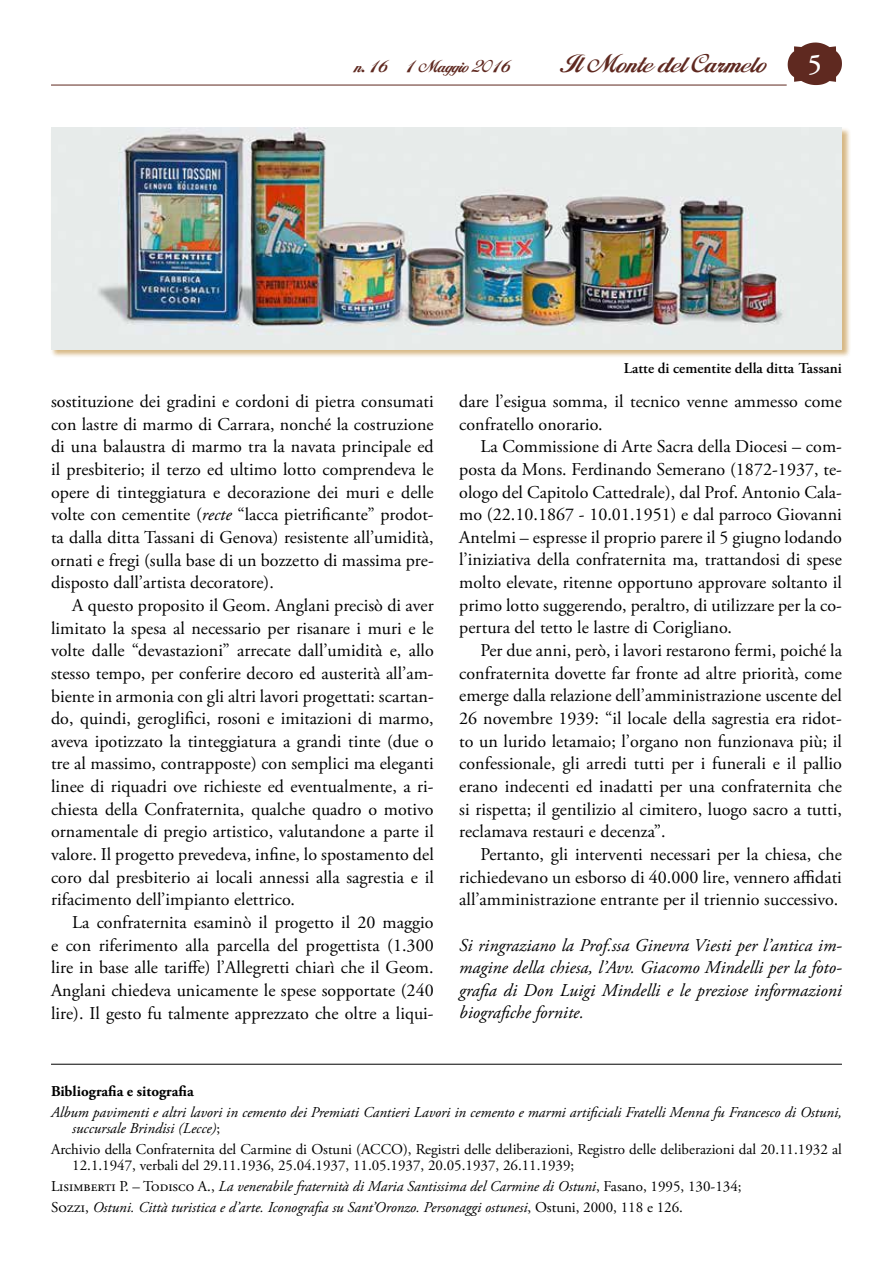
<style>
.page{position:relative;width:893px;height:1263px;background:#fff}
.page>*{position:absolute;margin:0;border:0;box-sizing:border-box;transform-origin:0 0}
.t1{font:600 27.75px "Adobe Garamond";color:#fff}
.t2{font:25.8px "Alison";color:#5f2920}
.t3{font:18px/22.6px "Adobe Garamond Pro";letter-spacing:.005em;color:#000;text-align:justify}
.t4{font:italic 18px/22.6px "Adobe Garamond Pro";letter-spacing:.005em;color:#000;text-align:justify}
.t5{font:17.25px "Alison";color:#5f2920}
.t6{font:italic 15px/16.5px "Adobe Garamond Pro";color:#000}
.t7{font:15px/16.5px "Adobe Garamond Pro";color:#000}
.t8{font:600 15px "Adobe Garamond Pro";color:#000}
.t9{font:700 15px "Adobe Garamond Pro";color:#000}
.s1{font-style:italic}
.s2{font-style:normal}
</style>
<div class="page">
<hr style="left:51px;top:85px;width:736px;height:1px;background:#5f2920">
<svg style="left:788px;top:43px;width:54px;height:42px"></svg>
<div style="left:51px;top:127px;width:800px;height:231px;background:#caa15d;opacity:.75"></div>
<img style="left:51px;top:128px;width:791px;height:221px">
<hr style="left:51px;top:1064px;width:791px;height:1px;background:#000">
<p class="t5" style="left:354px;top:58px;width:158px">n. 16 1 Maggio 2016</p>
<h2 class="t2" style="left:560px;top:51px;width:207px">Il Monte del Carmelo</h2>
<h1 class="t1" style="left:808px;top:49px;width:16px">5</h1>
<p class="t3" style="left:51px;top:391px;width:384px">sostituzione dei gradini e cordoni di pietra consumati con lastre di marmo di Carrara, nonché la costruzione di una balaustra di marmo tra la navata principale ed il presbiterio; il terzo ed ultimo lotto comprendeva le opere di tinteggiatura e decorazione dei muri e delle volte con cementite (<span class="s1">recte</span> “lacca pietrificante” prodot&shy;ta dalla ditta Tassani di Genova) resistente all’umidità, ornati e fregi (sulla base di un bozzetto di massima pre&shy;disposto dall’artista decoratore).</p>
<p class="t3" style="left:51px;top:594px;width:384px;text-indent:21px">A questo proposito il Geom. Anglani precisò di aver limitato la spesa al necessario per risanare i muri e le volte dalle “devastazioni” arrecate dall’umidità e, allo stesso tempo, per conferire decoro ed austerità all’am&shy;biente in armonia con gli altri lavori progettati: scartan&shy;do, quindi, geroglifici, rosoni e imitazioni di marmo, aveva ipotizzato la tinteggiatura a grandi tinte (due o tre al massimo, contrapposte) con semplici ma eleganti linee di riquadri ove richieste ed eventualmente, a ri&shy;chiesta della Confraternita, qualche quadro o motivo ornamentale di pregio artistico, valutandone a parte il valore. Il progetto prevedeva, infine, lo spostamento del coro dal presbiterio ai locali annessi alla sagrestia e il rifacimento dell’impianto elettrico.</p>
<p class="t3" style="left:51px;top:911px;width:384px;text-indent:21px">La confraternita esaminò il progetto il 20 maggio e con riferimento alla parcella del progettista (1.300 lire in base alle tariffe) l’Allegretti chiarì che il Geom.<br>Anglani chiedeva unicamente le spese sopportate (240 lire). Il gesto fu talmente apprezzato che oltre a liqui-</p>
<p class="t8" style="left:624px;top:359px;width:220px">Latte di cementite della ditta Tassani</p>
<p class="t3" style="left:459px;top:391px;width:384px">dare l’esigua somma, il tecnico venne ammesso come confratello onorario.</p>
<p class="t3" style="left:459px;top:436px;width:384px;text-indent:21px">La Commissione di Arte Sacra della Diocesi – com&shy;posta da Mons. Ferdinando Semerano (1872-1937, te&shy;ologo del Capitolo Cattedrale), dal Prof. Antonio Cala&shy;mo (22.10.1867 - 10.01.1951) e dal parroco Giovanni Antelmi – espresse il proprio parere il 5 giugno lodando l’iniziativa della confraternita ma, trattandosi di spese molto elevate, ritenne opportuno approvare soltanto il primo lotto suggerendo, peraltro, di utilizzare per la co&shy;pertura del tetto le lastre di Corigliano.</p>
<p class="t3" style="left:459px;top:640px;width:384px;text-indent:21px">Per due anni, però, i lavori restarono fermi, poiché la confraternita dovette far fronte ad altre priorità, come emerge dalla relazione dell’amministrazione uscente del 26 novembre 1939: “il locale della sagrestia era ridot&shy;to un lurido letamaio; l’organo non funzionava più; il confessionale, gli arredi tutti per i funerali e il pallio erano indecenti ed inadatti per una confraternita che si rispetta; il gentilizio al cimitero, luogo sacro a tutti, reclamava restauri e decenza”.</p>
<p class="t3" style="left:459px;top:843px;width:384px;text-indent:21px">Pertanto, gli interventi necessari per la chiesa, che richiedevano un esborso di 40.000 lire, vennero affidati all’amministrazione entrante per il triennio successivo.</p>
<p class="t4" style="left:459px;top:934px;width:384px">Si ringraziano la Prof.ssa Ginevra Viesti per l’antica im&shy;magine della chiesa, l’Avv. Giacomo Mindelli per la foto&shy;grafia di Don Luigi Mindelli e le preziose informazioni biografiche fornite.</p>
<p class="t9" style="left:51px;top:1082px;width:144px">Bibliografia e sitografia</p>
<p class="t6" style="left:72px;top:1104px;width:771px;text-indent:-21px">Album pavimenti e altri lavori in cemento dei Premiati Cantieri Lavori in cemento e marmi artificiali Fratelli Menna fu Francesco di Ostuni, succursale Brindisi (Lecce)<span class="s2">;</span></p>
<p class="t7" style="left:72px;top:1141px;width:771px;text-indent:-21px">Archivio della Confraternita del Carmine di Ostuni (ACCO), Registri delle deliberazioni, Registro delle deliberazioni dal 20.11.1932 al<br>12.1.1947, verbali del 29.11.1936, 25.04.1937, 11.05.1937, 20.05.1937, 26.11.1939;</p>
<p class="t6" style="left:51px;top:1176px;width:692px;line-height:20.7px"><span class="s2">Lisimberti P. – Todisco A.,</span> La venerabile fraternità di Maria Santissima del Carmine di Ostuni<span class="s2">, Fasano, 1995, 130-134;<br>Sozzi,</span> Ostuni. Città turistica e d’arte. Iconografia su Sant’Oronzo. Personaggi ostunesi<span class="s2">, Ostuni, 2000, 118 e 126.</span></p>
</div>
